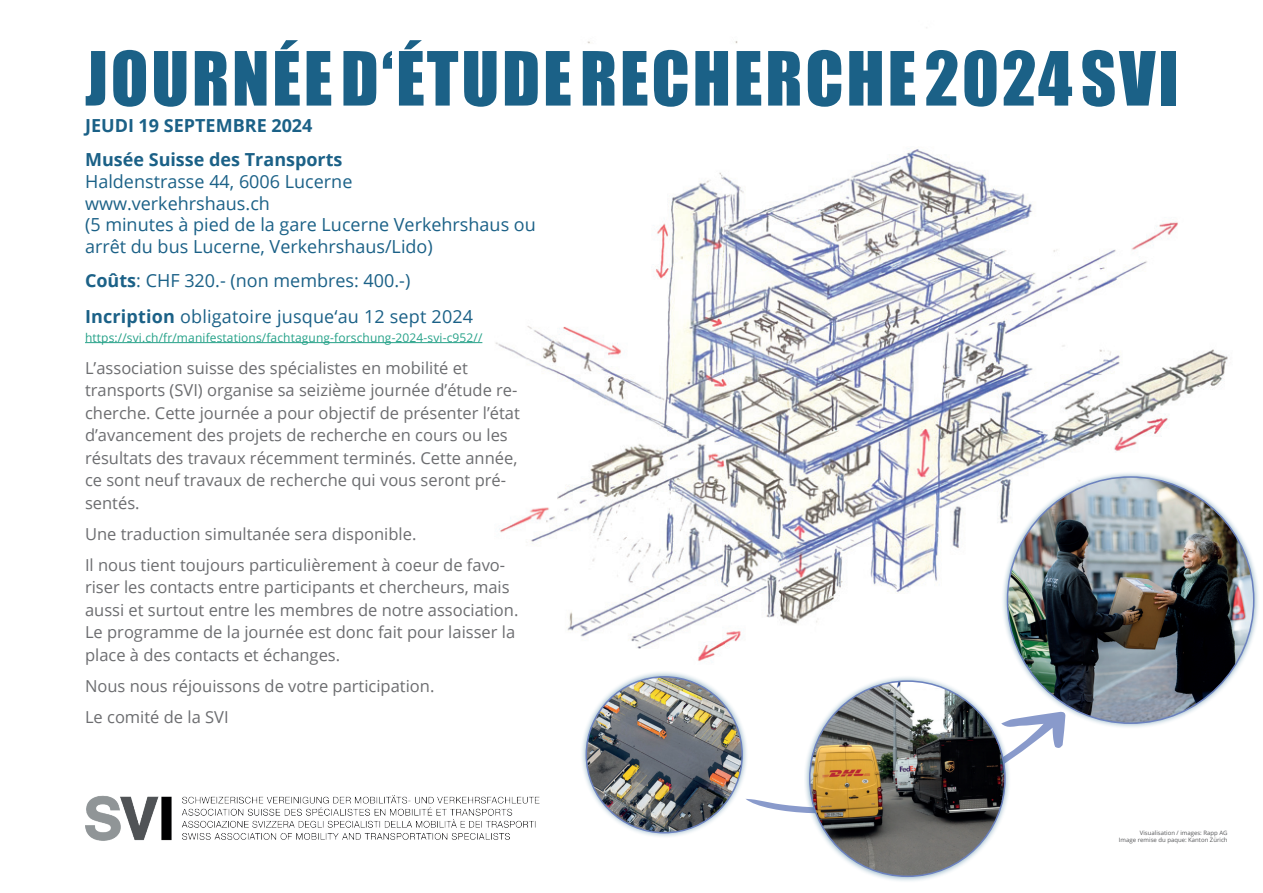
<style>
.page{position:relative;width:1263px;height:893px;background:#fff}
.page>*{position:absolute;margin:0;border:0;box-sizing:border-box;transform-origin:0 0}
.t1{font:69px "Impact";letter-spacing:.04em;color:#1b6187}
.t2{font:18px/21.6px "Open Sans";color:#1b6187}
.t3{font:700 18px/34.3px "Open Sans";color:#1b6187}
.t4{font:16.5px/22.5px "Open Sans";color:#6c6d70}
.t5{font:12px "Open Sans";letter-spacing:.01em;color:#26a289}
.t6{font:6px/7.2px "Open Sans";color:#57585a;text-align:right}
.s1{font-weight:700}
</style>
<div class="page">
<img style="left:345px;top:27px;width:883px;height:634px">
<img style="left:85px;top:796px;width:454px;height:45px">
<div style="left:580px;top:671px;width:168px;height:168px;background:#1b6187;opacity:.5"></div>
<img style="left:586px;top:677px;width:156px;height:156px;border-radius:78px">
<svg style="left:745px;top:711px;width:320px;height:107px"></svg>
<div style="left:803px;top:675px;width:208px;height:208px;background:#1b6187;opacity:.5"></div>
<img style="left:810px;top:681px;width:195px;height:195px;border-radius:98px">
<div style="left:1001px;top:471px;width:259px;height:258px;background:#1b6187;opacity:.5"></div>
<img style="left:1007px;top:477px;width:247px;height:246px;border-radius:123px">
<hr style="left:85px;top:342px;width:397px;height:1px;background:#26a289">
<h1 class="t1" style="left:85px;top:25px;width:1094px">JOURNÉE D‘ÉTUDE RECHERCHE 2024 SVI</h1>
<p class="t3" style="left:85px;top:108px;width:259px">JEUDI 19 SEPTEMBRE 2024<br>Musée Suisse des Transports</p>
<p class="t2" style="left:85px;top:170px;width:452px">Haldenstrasse 44, 6006 Lucerne www.verkehrshaus.ch<br>(5 minutes à pied de la gare Lucerne Verkehrshaus ou arrêt du bus Lucerne, Verkehrshaus/Lido)</p>
<p class="t2" style="left:85px;top:262px;width:390px;line-height:36px"><span class="s1">Coûts</span>: CHF 320.- (non membres: 400.-)<br><span class="s1">Incription</span> obligatoire jusque‘au 12 sept 2024</p>
<p class="t5" style="left:85px;top:329px;width:399px">https://svi.ch/fr/manifestations/fachtagung-forschung-2024-svi-c952//</p>
<p class="t4" style="left:85px;top:356px;width:436px">L’association suisse des spécialistes en mobilité et transports (SVI) organise sa seizième journée d’étude re&shy;cherche. Cette journée a pour objectif de présenter l’état d’avancement des projets de recherche en cours ou les résultats des travaux récemment terminés. Cette année, ce sont neuf travaux de recherche qui vous seront pré&shy;sentés.</p>
<p class="t4" style="left:85px;top:518px;width:422px;line-height:31px">Une traduction simultanée sera disponible.<br>Il nous tient toujours particulièrement à coeur de favo-</p>
<p class="t4" style="left:85px;top:575px;width:435px">riser les contacts entre participants et chercheurs, mais aussi et surtout entre les membres de notre association.<br>Le programme de la journée est donc fait pour laisser la place à des contacts et échanges.</p>
<p class="t4" style="left:85px;top:670px;width:351px;line-height:31px">Nous nous réjouissons de votre participation.<br>Le comité de la SVI</p>
<p class="t6" style="left:1119px;top:829px;width:110px">Visualisation / images: Rapp AG<br>Image remise du paque: Kanton Zürich</p>
</div>
